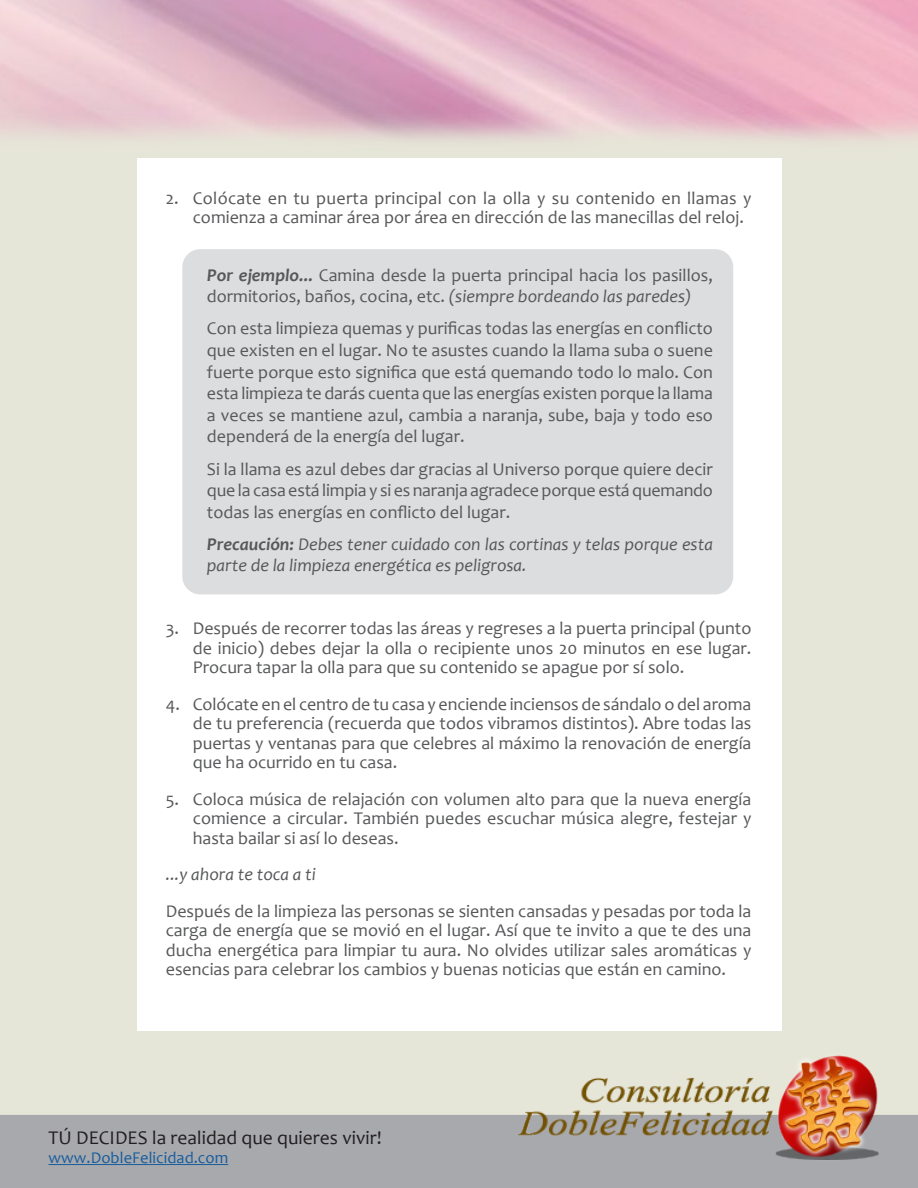
<style>
.page{position:relative;width:918px;height:1188px;background:#fff}
.page>*{position:absolute;margin:0;border:0;box-sizing:border-box;transform-origin:0 0}
.t1{font:19.5px "Candara";letter-spacing:.005em;color:#231f20}
.t2{font:18px/19.5px "Candara";color:#57585a;text-align:justify}
.t3{font:italic 18px/21.6px "Candara";color:#57585a}
.t4{font:16.5px "Candara";color:#175d9e}
.s1{font-weight:700;font-style:italic}
.s2{font-style:italic}
.s3{font-weight:700}
</style>
<div class="page">
<div style="left:0;top:1px;width:918px;height:1187px;background:linear-gradient(to right,#e6e6d8,#e6e6d8)"></div>
<div style="left:137px;top:158px;width:644px;height:873px;background:#fff"></div>
<div style="left:0;top:1115px;width:918px;height:73px;background:#a8a9ad"></div>
<hr style="left:48px;top:1164px;width:180px;height:1px;background:#175d9e">
<img style="left:515px;top:1055px;width:369px;height:105px">
<img style="left:0;top:0;width:918px;height:229px">
<div style="left:182px;top:249px;width:551px;height:345px;background:#dcdddf;border-radius:18px"></div>
<p class="t2" style="left:193px;top:188px;width:560px;text-indent:-27px">2. Colócate en tu puerta principal con la olla y su contenido en llamas y comienza a caminar área por área en dirección de las manecillas del reloj.</p>
<p class="t2" style="left:207px;top:264px;width:508px;line-height:21.6px"><span class="s1">Por ejemplo...</span> Camina desde la puerta principal hacia los pasillos, dormitorios, baños, cocina, etc. <span class="s2">(siempre bordeando las paredes)</span></p>
<p class="t2" style="left:207px;top:318px;width:508px;line-height:21.6px">Con esta limpieza quemas y purificas todas las energías en conflicto que existen en el lugar. No te asustes cuando la llama suba o suene fuerte porque esto significa que está quemando todo lo malo. Con esta limpieza te darás cuenta que las energías existen porque la llama a veces se mantiene azul, cambia a naranja, sube, baja y todo eso dependerá de la energía del lugar.</p>
<p class="t2" style="left:207px;top:458px;width:508px;line-height:21.6px">Si la llama es azul debes dar gracias al Universo porque quiere decir que la casa está limpia y si es naranja agradece porque está quemando todas las energías en conflicto del lugar.</p>
<p class="t3" style="left:207px;top:533px;width:508px"><span class="s3">Precaución:</span> Debes tener cuidado con las cortinas y telas porque esta parte de la limpieza energética es peligrosa.</p>
<p class="t2" style="left:193px;top:618px;width:560px;text-indent:-27px">3. Después de recorrer todas las áreas y regreses a la puerta principal (punto de inicio) debes dejar la olla o recipiente unos 20 minutos en ese lugar.<br>Procura tapar la olla para que su contenido se apague por sí solo.</p>
<p class="t2" style="left:193px;top:694px;width:560px;text-indent:-27px">4. Colócate en el centro de tu casa y enciende inciensos de sándalo o del aroma de tu preferencia (recuerda que todos vibramos distintos). Abre todas las puertas y ventanas para que celebres al máximo la renovación de energía que ha ocurrido en tu casa.</p>
<p class="t2" style="left:193px;top:789px;width:560px;text-indent:-27px">5. Coloca música de relajación con volumen alto para que la nueva energía comience a circular. También puedes escuchar música alegre, festejar y hasta bailar si así lo deseas.</p>
<p class="t3" style="left:166px;top:863px;width:152px">...y ahora te toca a ti</p>
<p class="t2" style="left:166px;top:901px;width:587px">Después de la limpieza las personas se sienten cansadas y pesadas por toda la carga de energía que se movió en el lugar. Así que te invito a que te des una ducha energética para limpiar tu aura. No olvides utilizar sales aromáticas y esencias para celebrar los cambios y buenas noticias que están en camino.</p>
<p class="t1" style="left:48px;top:1125px;width:335px">TÚ DECIDES la realidad que quieres vivir!</p>
<p class="t4" style="left:48px;top:1148px;width:181px">www.DobleFelicidad.com</p>
</div>
